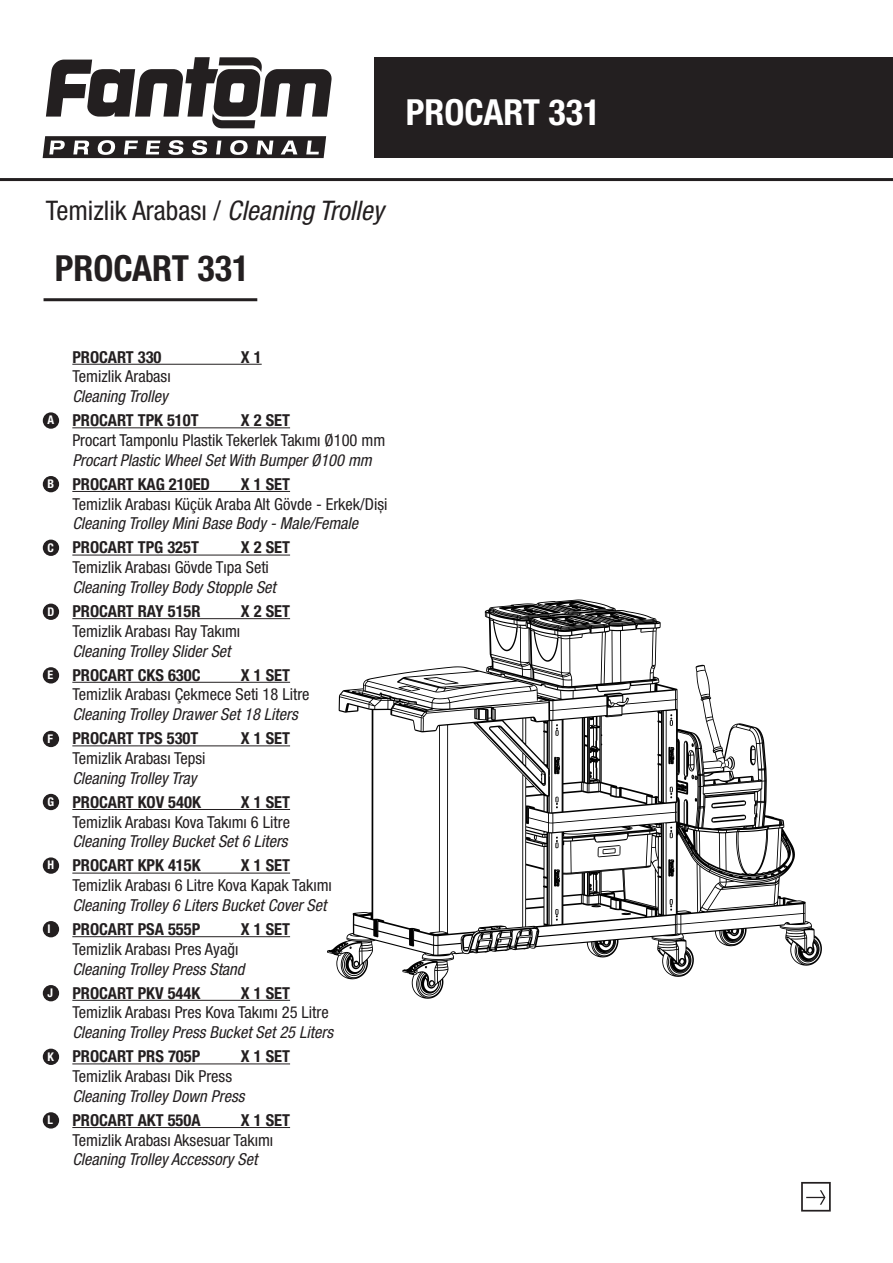
<style>
.page{position:relative;width:893px;height:1263px;background:#fff}
.page>*{position:absolute;margin:0;border:0;box-sizing:border-box;transform-origin:0 0}
.t1{font:700 condensed 36px "Helvetica Neue LT Pro";color:#231f20}
.t2{font:700 condensed 36px "Helvetica Neue LT Pro";color:#fff}
.t3{font:condensed 27px "Helvetica Neue LT Pro";color:#231f20}
.t4{font:condensed 16.5px "Helvetica Neue LT Pro";color:#231f20}
.t5{font:italic condensed 16.5px "Helvetica Neue LT Pro";color:#231f20}
.t6{font:700 condensed 16.5px "Helvetica Neue LT Pro";color:#231f20}
.t7{font:700 condensed 12px "Helvetica Neue LT Pro";color:#fff}
.s1{font-style:italic}
</style>
<div class="page">
<svg style="left:46px;top:57px;width:286px;height:71px"></svg>
<svg style="left:43px;top:136px;width:283px;height:22px"></svg>
<div style="left:102px;top:143px;width:9px;height:9px;background:#231f20;border-radius:50%"></div>
<div style="left:374px;top:57px;width:519px;height:101px;background:#231f20"></div>
<hr style="left:0;top:178px;width:893px;height:3px;background:#231f20">
<hr style="left:44px;top:298px;width:213px;height:3px;background:#231f20">
<div style="left:43px;top:412px;width:16px;height:17px;background:#231f20;border-radius:50%"></div>
<div style="left:43px;top:476px;width:16px;height:16px;background:#231f20;border-radius:50%"></div>
<div style="left:43px;top:540px;width:16px;height:16px;background:#231f20;border-radius:50%"></div>
<div style="left:43px;top:604px;width:16px;height:16px;background:#231f20;border-radius:50%"></div>
<div style="left:43px;top:667px;width:16px;height:16px;background:#231f20;border-radius:50%"></div>
<div style="left:43px;top:731px;width:16px;height:16px;background:#231f20;border-radius:50%"></div>
<div style="left:43px;top:794px;width:16px;height:16px;background:#231f20;border-radius:50%"></div>
<div style="left:43px;top:857px;width:16px;height:17px;background:#231f20;border-radius:50%"></div>
<div style="left:43px;top:921px;width:16px;height:16px;background:#231f20;border-radius:50%"></div>
<div style="left:43px;top:985px;width:16px;height:16px;background:#231f20;border-radius:50%"></div>
<div style="left:43px;top:1049px;width:16px;height:16px;background:#231f20;border-radius:50%"></div>
<div style="left:43px;top:1112px;width:16px;height:16px;background:#231f20;border-radius:50%"></div>
<svg style="left:801px;top:1182px;width:30px;height:29px"></svg>
<hr style="left:72px;top:364px;width:190px;height:1px;background:#231f20">
<hr style="left:72px;top:427px;width:218px;height:1px;background:#231f20">
<hr style="left:72px;top:491px;width:218px;height:1px;background:#231f20">
<hr style="left:72px;top:555px;width:218px;height:1px;background:#231f20">
<hr style="left:72px;top:618px;width:218px;height:1px;background:#231f20">
<hr style="left:72px;top:682px;width:218px;height:1px;background:#231f20">
<hr style="left:72px;top:745px;width:218px;height:1px;background:#231f20">
<hr style="left:72px;top:809px;width:218px;height:1px;background:#231f20">
<hr style="left:72px;top:873px;width:218px;height:1px;background:#231f20">
<hr style="left:72px;top:936px;width:218px;height:1px;background:#231f20">
<hr style="left:72px;top:1000px;width:218px;height:1px;background:#231f20">
<hr style="left:72px;top:1063px;width:218px;height:1px;background:#231f20">
<hr style="left:72px;top:1127px;width:218px;height:1px;background:#231f20">
<svg style="left:327px;top:599px;width:495px;height:400px"></svg>
<h1 class="t2" style="left:406px;top:91px;width:196px">PROCART 331</h1>
<h2 class="t3" style="left:46px;top:195px;width:339px">Temizlik Arabası / <span class="s1">Cleaning Trolley</span></h2>
<h1 class="t1" style="left:55px;top:246px;width:196px">PROCART 331</h1>
<p class="t7" style="left:48px;top:413px;width:8px">A</p>
<p class="t7" style="left:48px;top:476px;width:8px">B</p>
<p class="t7" style="left:48px;top:540px;width:8px">C</p>
<p class="t7" style="left:48px;top:604px;width:8px">D</p>
<p class="t7" style="left:48px;top:668px;width:7px">E</p>
<p class="t7" style="left:48px;top:731px;width:7px">F</p>
<p class="t7" style="left:48px;top:794px;width:8px">G</p>
<p class="t7" style="left:48px;top:858px;width:8px">H</p>
<p class="t7" style="left:48px;top:921px;width:5px">I</p>
<p class="t7" style="left:48px;top:985px;width:7px">J</p>
<p class="t7" style="left:48px;top:1049px;width:8px">K</p>
<p class="t7" style="left:48px;top:1113px;width:7px">L</p>
<p class="t6" style="left:72px;top:347px;width:91px">PROCART 330</p>
<p class="t6" style="left:241px;top:347px;width:22px">X 1</p>
<p class="t4" style="left:72px;top:367px;width:100px">Temizlik Arabası</p>
<p class="t5" style="left:72px;top:387px;width:97px">Cleaning Trolley</p>
<p class="t6" style="left:72px;top:410px;width:128px">PROCART TPK 510T</p>
<p class="t6" style="left:241px;top:410px;width:51px">X 2 SET</p>
<p class="t4" style="left:72px;top:431px;width:314px">Procart Tamponlu Plastik Tekerlek Takımı Ø100 mm</p>
<p class="t5" style="left:72px;top:450px;width:301px">Procart Plastic Wheel Set With Bumper Ø100 mm</p>
<p class="t6" style="left:72px;top:474px;width:139px">PROCART KAG 210ED</p>
<p class="t6" style="left:241px;top:474px;width:51px">X 1 SET</p>
<p class="t4" style="left:72px;top:494px;width:317px">Temizlik Arabası Küçük Araba Alt Gövde - Erkek/Diși</p>
<p class="t5" style="left:72px;top:514px;width:287px">Cleaning Trolley Mini Base Body - Male/Female</p>
<p class="t6" style="left:72px;top:537px;width:128px">PROCART TPG 325T</p>
<p class="t6" style="left:241px;top:537px;width:51px">X 2 SET</p>
<p class="t4" style="left:72px;top:558px;width:198px">Temizlik Arabası Gövde Tıpa Seti</p>
<p class="t5" style="left:72px;top:578px;width:205px">Cleaning Trolley Body Stopple Set</p>
<p class="t6" style="left:72px;top:601px;width:130px">PROCART RAY 515R</p>
<p class="t6" style="left:241px;top:601px;width:51px">X 2 SET</p>
<p class="t4" style="left:72px;top:621px;width:169px">Temizlik Arabası Ray Takımı</p>
<p class="t5" style="left:72px;top:641px;width:160px">Cleaning Trolley Slider Set</p>
<p class="t6" style="left:72px;top:665px;width:130px">PROCART CKS 630C</p>
<p class="t6" style="left:241px;top:665px;width:51px">X 1 SET</p>
<p class="t4" style="left:72px;top:685px;width:239px">Temizlik Arabası Çekmece Seti 18 Litre</p>
<p class="t5" style="left:72px;top:705px;width:227px">Cleaning Trolley Drawer Set 18 Liters</p>
<p class="t6" style="left:72px;top:728px;width:128px">PROCART TPS 530T</p>
<p class="t6" style="left:241px;top:728px;width:51px">X 1 SET</p>
<p class="t4" style="left:72px;top:749px;width:135px">Temizlik Arabası Tepsi</p>
<p class="t5" style="left:72px;top:768px;width:126px">Cleaning Trolley Tray</p>
<p class="t6" style="left:72px;top:792px;width:130px">PROCART KOV 540K</p>
<p class="t6" style="left:241px;top:792px;width:51px">X 1 SET</p>
<p class="t4" style="left:72px;top:812px;width:219px">Temizlik Arabası Kova Takımı 6 Litre</p>
<p class="t5" style="left:72px;top:832px;width:217px">Cleaning Trolley Bucket Set 6 Liters</p>
<p class="t6" style="left:72px;top:855px;width:130px">PROCART KPK 415K</p>
<p class="t6" style="left:241px;top:855px;width:51px">X 1 SET</p>
<p class="t4" style="left:72px;top:876px;width:261px">Temizlik Arabası 6 Litre Kova Kapak Takımı</p>
<p class="t5" style="left:72px;top:896px;width:256px">Cleaning Trolley 6 Liters Bucket Cover Set</p>
<p class="t6" style="left:72px;top:919px;width:129px">PROCART PSA 555P</p>
<p class="t6" style="left:241px;top:919px;width:51px">X 1 SET</p>
<p class="t4" style="left:72px;top:939px;width:168px">Temizlik Arabası Pres Ayağı</p>
<p class="t5" style="left:72px;top:959px;width:174px">Cleaning Trolley Press Stand</p>
<p class="t6" style="left:72px;top:983px;width:129px">PROCART PKV 544K</p>
<p class="t6" style="left:241px;top:983px;width:51px">X 1 SET</p>
<p class="t4" style="left:72px;top:1003px;width:258px">Temizlik Arabası Pres Kova Takımı 25 Litre</p>
<p class="t5" style="left:72px;top:1023px;width:262px">Cleaning Trolley Press Bucket Set 25 Liters</p>
<p class="t6" style="left:72px;top:1046px;width:129px">PROCART PRS 705P</p>
<p class="t6" style="left:241px;top:1046px;width:51px">X 1 SET</p>
<p class="t4" style="left:72px;top:1067px;width:161px">Temizlik Arabası Dik Press</p>
<p class="t5" style="left:72px;top:1086px;width:174px">Cleaning Trolley Down Press</p>
<p class="t6" style="left:72px;top:1110px;width:130px">PROCART AKT 550A</p>
<p class="t6" style="left:241px;top:1110px;width:51px">X 1 SET</p>
<p class="t4" style="left:72px;top:1130px;width:202px">Temizlik Arabası Aksesuar Takımı</p>
<p class="t5" style="left:72px;top:1150px;width:187px">Cleaning Trolley Accessory Set</p>
</div>
